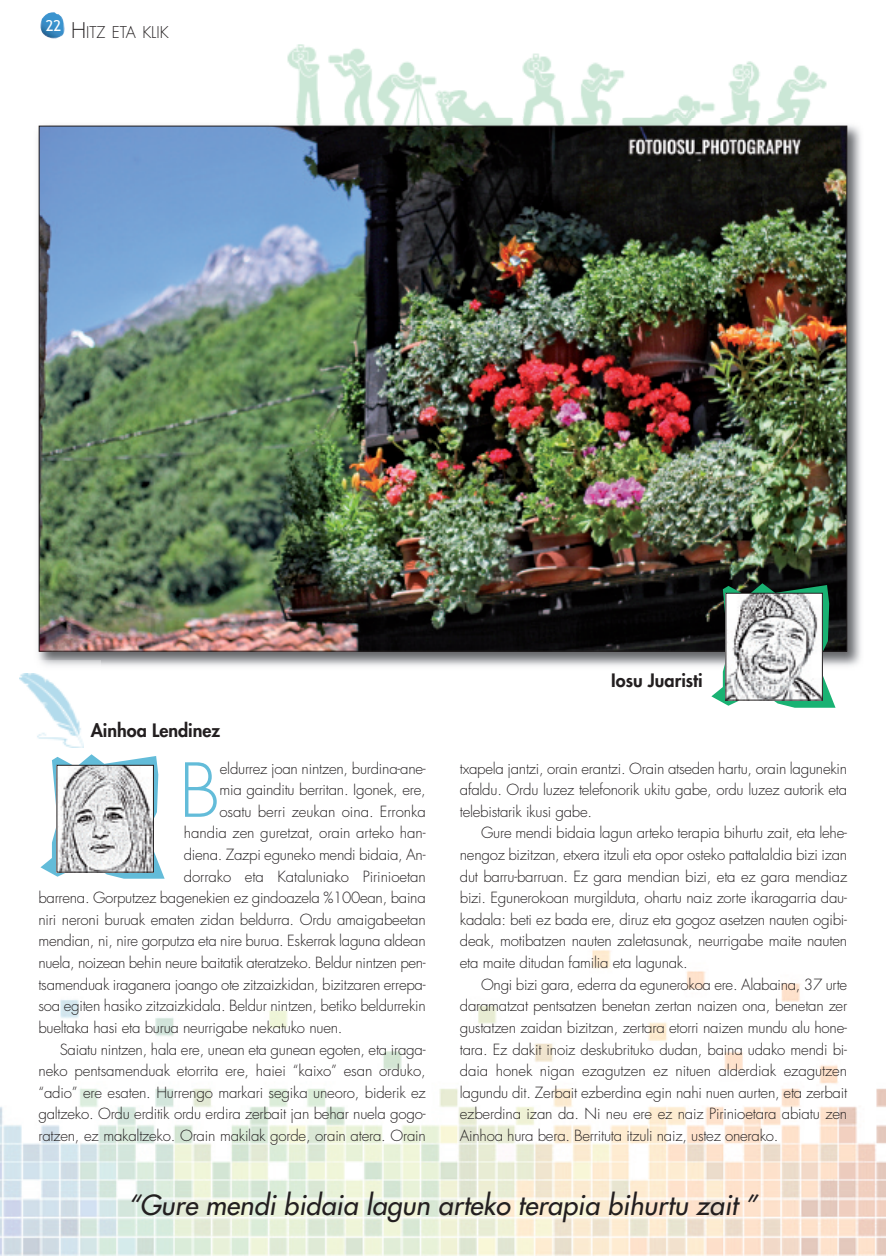
<style>
.page{position:relative;width:886px;height:1256px;background:#fff}
.page>*{position:absolute;margin:0;border:0;box-sizing:border-box;transform-origin:0 0}
.t1{font:300 72.3px "Futura";color:#63bcd9}
.t2{font:italic 27px "Futura";letter-spacing:.005em;color:#231f20}
.t3{font:800 18px "Futura";color:#231f20}
.t4{font:300 15.75px "Futura";color:#231f20}
.t5{font:300 15px/21.6px "Futura";letter-spacing:-.015em;color:#231f20;text-align:justify}
.t6{font:15px "Trebuchet MS";color:#fff}
.s1{font-size:21px}
</style>
<div class="page">
<img style="left:0;top:950px;width:885px;height:305px">
<img style="left:40px;top:12px;width:25px;height:27px">
<img style="left:19px;top:673px;width:64px;height:74px">
<img style="left:287px;top:44px;width:540px;height:75px">
<img style="left:38px;top:125px;width:823px;height:541px">
<img style="left:38px;top:660px;width:63px;height:6px">
<img style="left:269px;top:119px;width:566px;height:7px">
<img style="left:41px;top:128px;width:804px;height:521px">
<svg style="left:711px;top:583px;width:124px;height:124px"></svg>
<img style="left:727px;top:595px;width:93px;height:103px">
<svg style="left:40px;top:754px;width:125px;height:124px"></svg>
<img style="left:59px;top:766px;width:93px;height:104px">
<div style="left:57px;top:764px;width:97px;height:108px;border:1px solid #231f20"></div>
<p class="t6" style="left:46px;top:17px;width:17px">22</p>
<p class="t4" style="left:71px;top:25px;width:99px"><span class="s1">H</span>ITZ ETA KLIK</p>
<p class="t3" style="left:91px;top:722px;width:131px">Ainhoa Lendinez</p>
<h1 class="t1" style="left:179px;top:757px;width:42px">B</h1>
<p class="t5" style="left:220px;top:758px;width:207px">eldurrez joan nintzen, burdina-ane-</p>
<p class="t5" style="left:219px;top:780px;width:208px">mia gainditu berritan. Igonek, ere,</p>
<p class="t5" style="left:219px;top:801px;width:208px">osatu berri zeukan oina. Erronka</p>
<p class="t5" style="left:184px;top:823px;width:243px">handia zen guretzat, orain arteko han-</p>
<p class="t5" style="left:184px;top:845px;width:243px">diena. Zazpi eguneko mendi bidaia, An-</p>
<p class="t5" style="left:184px;top:866px;width:243px">dorrako eta Kataluniako Pirinioetan</p>
<p class="t5" style="left:38px;top:888px;width:389px">barrena. Gorputzez bagenekien ez gindoazela %100ean, baina</p>
<p class="t5" style="left:38px;top:909px;width:389px">niri neroni buruak ematen zidan beldurra. Ordu amaigabeetan</p>
<p class="t5" style="left:38px;top:931px;width:389px">mendian, ni, nire gorputza eta nire burua. Eskerrak laguna aldean</p>
<p class="t5" style="left:38px;top:953px;width:388px">nuela, noizean behin neure baitatik ateratzeko. Beldur nintzen pen-</p>
<p class="t5" style="left:38px;top:974px;width:388px">tsamenduak iraganera joango ote zitzaizkidan, bizitzaren errepa-</p>
<p class="t5" style="left:38px;top:996px;width:389px">soa egiten hasiko zitzaizkidala. Beldur nintzen, betiko beldurrekin</p>
<p class="t5" style="left:38px;top:1017px;width:305px">bueltaka hasi eta burua neurrigabe nekatuko nuen.</p>
<p class="t5" style="left:60px;top:1039px;width:367px">Saiatu nintzen, hala ere, unean eta gunean egoten, eta iraga-</p>
<p class="t5" style="left:38px;top:1061px;width:389px">neko pentsamenduak etorrita ere, haiei “kaixo” esan orduko,</p>
<p class="t5" style="left:38px;top:1082px;width:389px">“adio” ere esaten. Hurrengo markari segika uneoro, biderik ez</p>
<p class="t5" style="left:38px;top:1104px;width:388px">galtzeko. Ordu erditik ordu erdira zerbait jan behar nuela gogo-</p>
<p class="t5" style="left:38px;top:1125px;width:389px">ratzen, ez makaltzeko. Orain makilak gorde, orain atera. Orain</p>
<p class="t3" style="left:611px;top:671px;width:93px">Iosu Juaristi</p>
<p class="t5" style="left:460px;top:758px;width:389px">txapela jantzi, orain erantzi. Orain atseden hartu, orain lagunekin afaldu. Ordu luzez telefonorik ukitu gabe, ordu luzez autorik eta telebistarik ikusi gabe.</p>
<p class="t5" style="left:460px;top:823px;width:389px;text-indent:21px">Gure mendi bidaia lagun arteko terapia bihurtu zait, eta lehe&shy;nengoz bizitzan, etxera itzuli eta opor osteko pattalaldia bizi izan dut barru-barruan. Ez gara mendian bizi, eta ez gara mendiaz bizi. Egunerokoan murgilduta, ohartu naiz zorte ikaragarria dau&shy;kadala: beti ez bada ere, diruz eta gogoz asetzen nauten ogibi&shy;deak, motibatzen nauten zaletasunak, neurrigabe maite nauten eta maite ditudan familia eta lagunak.</p>
<p class="t5" style="left:460px;top:974px;width:389px;text-indent:21px">Ongi bizi gara, ederra da egunerokoa ere. Alabaina, 37 urte daramatzat pentsatzen benetan zertan naizen ona, benetan zer gustatzen zaidan bizitzan, zertara etorri naizen mundu alu hone&shy;tara. Ez dakit inoiz deskubrituko dudan, baina udako mendi bi&shy;daia honek nigan ezagutzen ez nituen alderdiak ezagutzen lagundu dit. Zerbait ezberdina egin nahi nuen aurten, eta zerbait ezberdina izan da. Ni neu ere ez naiz Pirinioetara abiatu zen Ainhoa hura bera. Berrituta itzuli naiz, ustez onerako.</p>
<h2 class="t2" style="left:128px;top:1190px;width:631px">“Gure mendi bidaia lagun arteko terapia bihurtu zait ”</h2>
</div>
